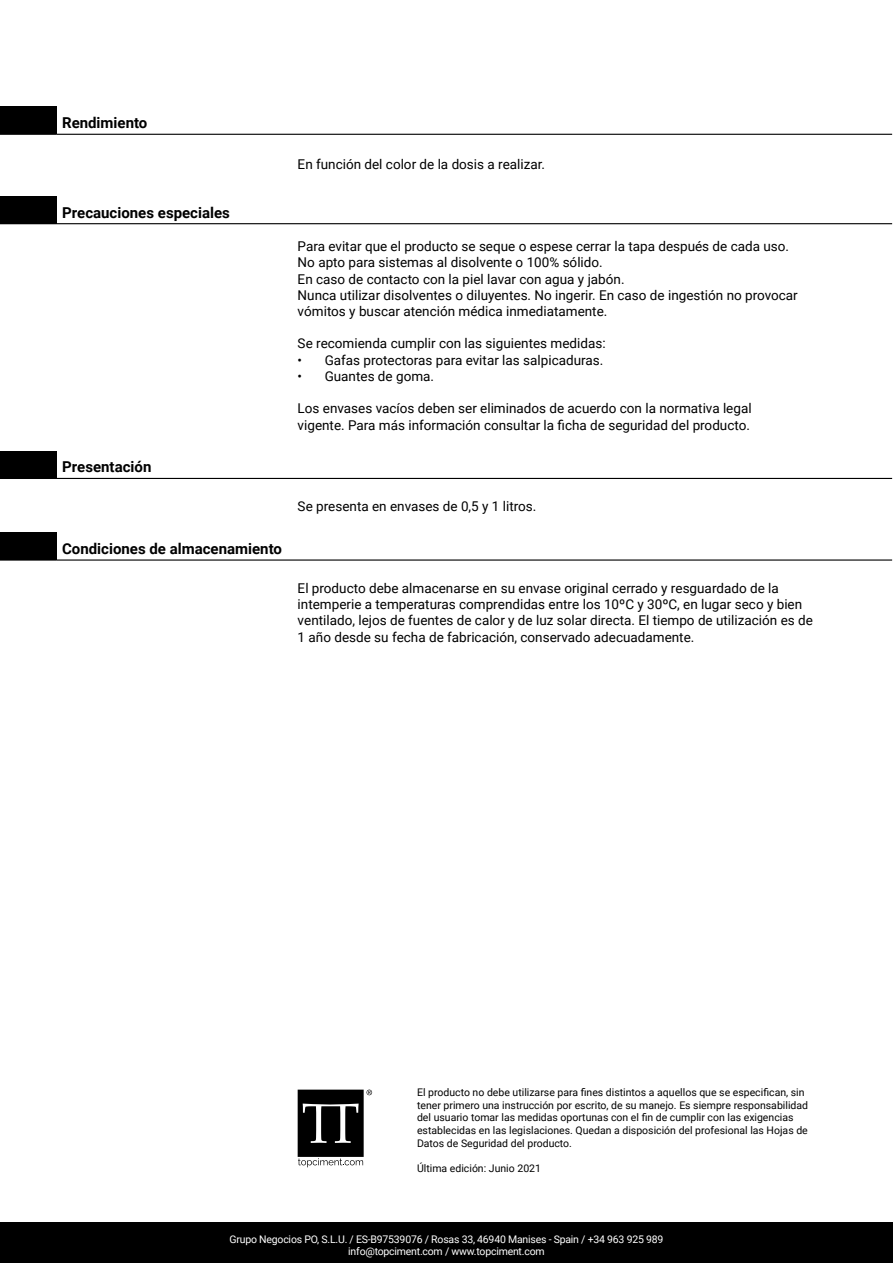
<style>
.page{position:relative;width:893px;height:1263px;background:#fff}
.page>*{position:absolute;margin:0;border:0;box-sizing:border-box;transform-origin:0 0}
.t1{font:700 15px "Roboto";color:#000}
.t2{font:13.5px/16.2px "Roboto";color:#000}
.t3{font:10.5px/12.6px "Roboto";color:#000}
.t4{font:10.5px/12px "Roboto";letter-spacing:-.02em;color:#fff;text-align:center}
</style>
<div class="page">
<div style="left:0;top:1222px;width:893px;height:41px;background:#000"></div>
<div style="left:0;top:107px;width:56px;height:27px;background:#000"></div>
<hr style="left:0;top:134px;width:56px;height:1px;background:#000">
<hr style="left:56px;top:134px;width:836px;height:1px;background:#000">
<div style="left:0;top:196px;width:56px;height:28px;background:#000"></div>
<hr style="left:56px;top:223px;width:836px;height:1px;background:#000">
<div style="left:0;top:451px;width:56px;height:27px;background:#000"></div>
<hr style="left:0;top:478px;width:56px;height:1px;background:#000">
<hr style="left:56px;top:478px;width:836px;height:1px;background:#000">
<div style="left:0;top:532px;width:56px;height:28px;background:#000"></div>
<hr style="left:0;top:559px;width:56px;height:2px;background:#000">
<hr style="left:56px;top:559px;width:836px;height:2px;background:#000">
<svg style="left:298px;top:1089px;width:74px;height:78px"></svg>
<p class="t1" style="left:62px;top:112px;width:87px">Rendimiento</p>
<p class="t1" style="left:62px;top:202px;width:169px">Precauciones especiales</p>
<p class="t1" style="left:62px;top:457px;width:91px">Presentación</p>
<p class="t1" style="left:62px;top:538px;width:221px">Condiciones de almacenamiento</p>
<p class="t2" style="left:298px;top:156px;width:249px">En función del color de la dosis a realizar.</p>
<p class="t2" style="left:298px;top:238px;width:502px">Para evitar que el producto se seque o espese cerrar la tapa después de cada uso.<br>No apto para sistemas al disolvente o 100% sólido.<br>En caso de contacto con la piel lavar con agua y jabón.<br>Nunca utilizar disolventes o diluyentes. No ingerir. En caso de ingestión no provocar vómitos y buscar atención médica inmediatamente.</p>
<p class="t2" style="left:298px;top:335px;width:309px">Se recomienda cumplir con las siguientes medidas:</p>
<p class="t2" style="left:298px;top:351px;width:307px">• Gafas protectoras para evitar las salpicaduras.</p>
<p class="t2" style="left:298px;top:367px;width:138px">• Guantes de goma.</p>
<p class="t2" style="left:298px;top:400px;width:455px">Los envases vacíos deben ser eliminados de acuerdo con la normativa legal vigente. Para más información consultar la ficha de seguridad del producto.</p>
<p class="t2" style="left:298px;top:498px;width:240px">Se presenta en envases de 0,5 y 1 litros.</p>
<p class="t2" style="left:298px;top:580px;width:517px">El producto debe almacenarse en su envase original cerrado y resguardado de la intemperie a temperaturas comprendidas entre los 10ºC y 30ºC, en lugar seco y bien ventilado, lejos de fuentes de calor y de luz solar directa. El tiempo de utilización es de 1 año desde su fecha de fabricación, conservado adecuadamente.</p>
<p class="t3" style="left:417px;top:1086px;width:393px">El producto no debe utilizarse para fines distintos a aquellos que se especifican, sin tener primero una instrucción por escrito, de su manejo. Es siempre responsabilidad del usuario tomar las medidas oportunas con el fin de cumplir con las exigencias establecidas en las legislaciones. Quedan a disposición del profesional las Hojas de Datos de Seguridad del producto.</p>
<p class="t3" style="left:417px;top:1161px;width:125px">Última edición: Junio 2021</p>
<p class="t4" style="left:230px;top:1233px;width:435px">Grupo Negocios PO, S.L.U. / ES-B97539076 / Rosas 33, 46940 Manises - Spain / +34 963 925 989 info@topciment.com / www.topciment.com</p>
</div>
